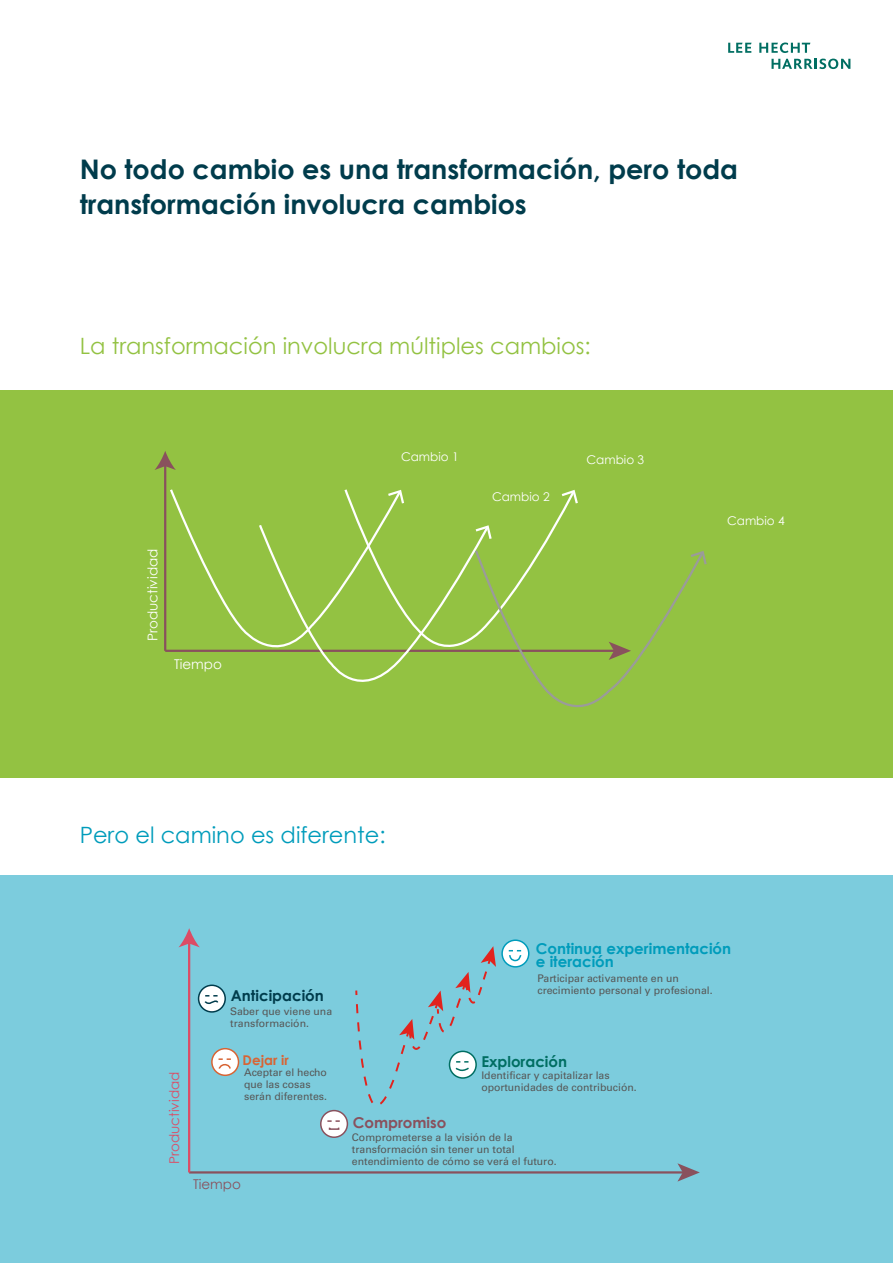
<style>
.page{position:relative;width:893px;height:1263px;background:#fff}
.page>*{position:absolute;margin:0;border:0;box-sizing:border-box;transform-origin:0 0}
.t1{font:700 27px/34.5px "Century Gothic";color:#003c4c}
.t2{font:22.5px "Century Gothic";color:#93c242}
.t3{font:22.5px "Century Gothic";color:#009cbb}
.t4{font:700 15px/13.5px "Century Gothic";color:#009cbb}
.t5{font:700 15px "Century Gothic";color:#003c4c}
.t6{font:700 15px "Century Gothic";color:#006e62}
.t7{font:700 15px "Century Gothic";color:#89515d}
.t8{font:13.5px "Century Gothic";color:#fff}
.t9{font:13.5px "Century Gothic";color:#dc4c65}
.t10{font:700 13.5px "Century Gothic";color:#d86434}
.t11{font:13.5px "Century Gothic";color:#89515d}
.t12{font:12px "Century Gothic";color:#fff}
.t13{font:10.5px/12px "Univers";color:#575756}
</style>
<div class="page">
<div style="left:0;top:390px;width:893px;height:388px;background:#93c242"></div>
<hr style="left:165px;top:650px;width:450px;height:2px;background:#89515d">
<hr style="left:164px;top:464px;width:2px;height:187px;background:#89515d">
<svg style="left:155px;top:451px;width:21px;height:19px"></svg>
<svg style="left:169px;top:489px;width:538px;height:219px"></svg>
<div style="left:0;top:876px;width:893px;height:387px;background:#7cccdd"></div>
<hr style="left:189px;top:1171px;width:495px;height:2px;background:#89515d">
<svg style="left:677px;top:1163px;width:23px;height:18px"></svg>
<hr style="left:188px;top:942px;width:2px;height:230px;background:#dc4c65">
<svg style="left:179px;top:928px;width:21px;height:19px"></svg>
<div style="left:212px;top:1049px;width:26px;height:26px;background:#fff;border-radius:50%"></div>
<div style="left:211px;top:1048px;width:28px;height:28px;border:2px solid #d86434;border-radius:50%"></div>
<svg style="left:218px;top:1058px;width:13px;height:11px"></svg>
<div style="left:502px;top:940px;width:27px;height:27px;background:#fff;border-radius:50%"></div>
<div style="left:501px;top:939px;width:28px;height:28px;border:2px solid #009cbb;border-radius:50%"></div>
<svg style="left:508px;top:950px;width:14px;height:12px"></svg>
<div style="left:321px;top:1110px;width:26px;height:27px;background:#fff;border-radius:50%"></div>
<div style="left:320px;top:1110px;width:28px;height:28px;border:2px solid #89515d;border-radius:50%"></div>
<svg style="left:327px;top:1120px;width:13px;height:10px"></svg>
<div style="left:199px;top:985px;width:26px;height:27px;background:#fff;border-radius:50%"></div>
<div style="left:198px;top:984px;width:28px;height:29px;border:2px solid #003c4c;border-radius:50%"></div>
<svg style="left:204px;top:995px;width:15px;height:9px"></svg>
<svg style="left:355px;top:946px;width:141px;height:159px"></svg>
<svg style="left:728px;top:43px;width:24px;height:10px"></svg>
<svg style="left:759px;top:43px;width:51px;height:10px"></svg>
<svg style="left:771px;top:59px;width:79px;height:10px"></svg>
<h1 class="t1" style="left:80px;top:151px;width:660px">No todo cambio es una transformación, pero toda transformación involucra cambios</h1>
<h2 class="t2" style="left:80px;top:330px;width:512px">La transformación involucra múltiples cambios:</h2>
<p class="t8" style="left:143px;top:641px;width:94px;rotate:-90deg">Productividad</p>
<p class="t8" style="left:174px;top:654px;width:49px">Tiempo</p>
<p class="t12" style="left:401px;top:448px;width:59px">Cambio 1</p>
<p class="t12" style="left:492px;top:489px;width:59px">Cambio 2</p>
<p class="t12" style="left:586px;top:452px;width:59px">Cambio 3</p>
<h2 class="t3" style="left:80px;top:819px;width:308px">Pero el camino es diferente:</h2>
<p class="t12" style="left:727px;top:513px;width:59px">Cambio 4</p>
<p class="t9" style="left:165px;top:1164px;width:94px;rotate:-90deg">Productividad</p>
<h3 class="t5" style="left:231px;top:984px;width:94px">Anticipación</h3>
<p class="t13" style="left:230px;top:1005px;width:103px">Saber que viene una transformación.</p>
<p class="t10" style="left:243px;top:1049px;width:48px">Dejar ir</p>
<p class="t13" style="left:244px;top:1066px;width:84px">Aceptar el hecho que las cosas serán diferentes.</p>
<p class="t11" style="left:193px;top:1175px;width:49px">Tiempo</p>
<h3 class="t4" style="left:536px;top:941px;width:197px">Continua experimentación e iteración</h3>
<p class="t13" style="left:537px;top:972px;width:177px">Participar activamente en un crecimiento personal y profesional.</p>
<h3 class="t6" style="left:481px;top:1050px;width:87px">Exploración</h3>
<p class="t13" style="left:481px;top:1070px;width:157px">Identificar y capitalizar las oportunidades de contribución.</p>
<h3 class="t7" style="left:353px;top:1111px;width:95px">Compromiso</h3>
<p class="t13" style="left:352px;top:1131px;width:206px">Comprometerse a la visión de la transformación sin tener un total entendimiento de cómo se verá el futuro.</p>
</div>
